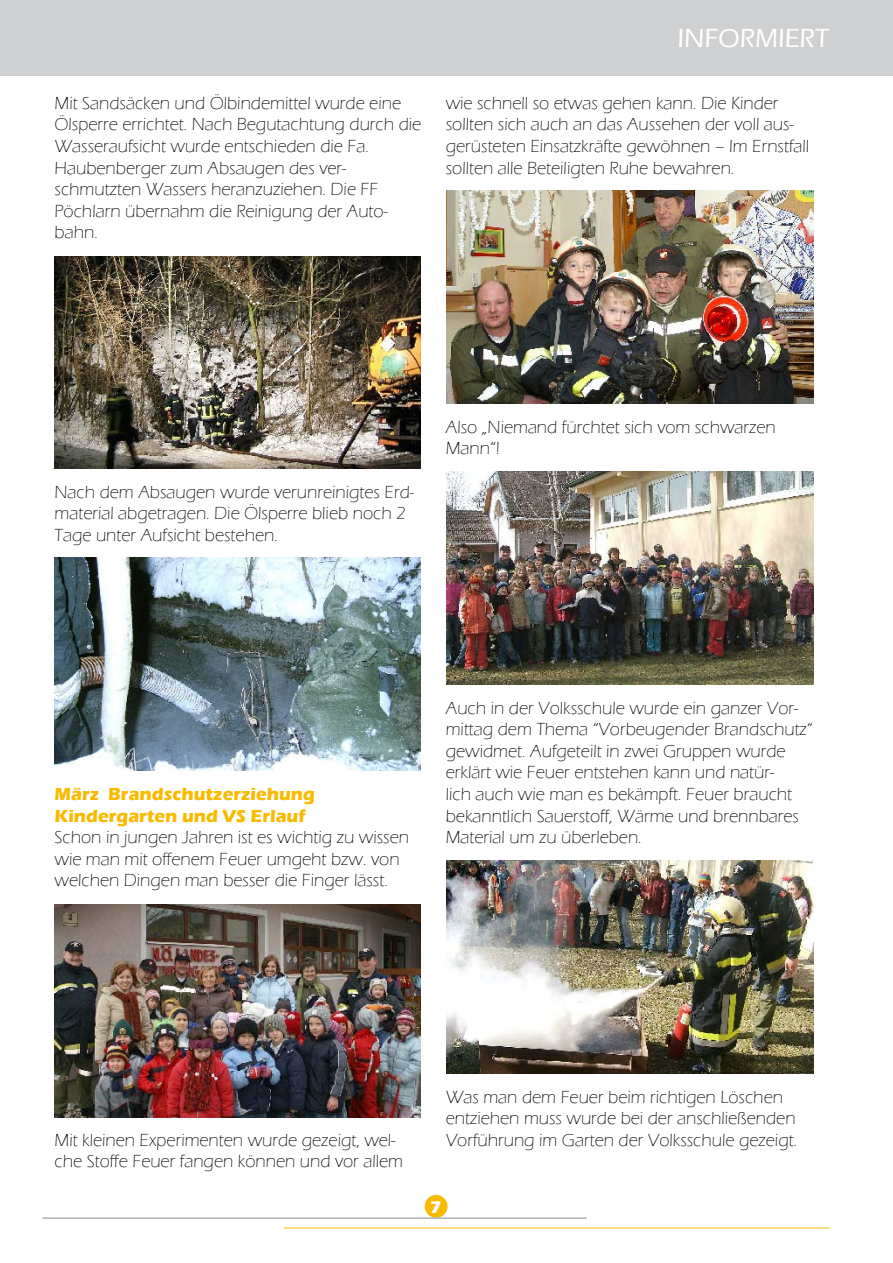
<style>
.page{position:relative;width:893px;height:1263px;background:#fff}
.page>*{position:absolute;margin:0;border:0;box-sizing:border-box;transform-origin:0 0}
.t1{font:500 27px "Eras ITC";color:#fff}
.t2{font:300 18px/21.6px "Eras ITC";color:#000}
.t3{font:700 18px/21.6px "Eras ITC";color:#faba00}
.t4{font:700 17.25px "Eras ITC";color:#fff}
</style>
<div class="page">
<div style="left:0;top:0;width:893px;height:75px;background:#cfd0d1"></div>
<div style="left:425px;top:1195px;width:23px;height:23px;background:#faba00;border-radius:50%"></div>
<hr style="left:284px;top:1227px;width:545px;height:1px;background:#faba00">
<hr style="left:43px;top:1217px;width:544px;height:2px;background:#b1b2b4">
<img style="left:54px;top:256px;width:367px;height:213px">
<img style="left:54px;top:558px;width:367px;height:212px">
<img style="left:54px;top:904px;width:367px;height:213px">
<img style="left:446px;top:861px;width:367px;height:212px">
<img style="left:446px;top:191px;width:367px;height:212px">
<img style="left:446px;top:472px;width:367px;height:212px">
<p class="t2" style="left:55px;top:92px;width:368px">Mit Sandsäcken und Ölbindemittel wurde eine Ölsperre errichtet. Nach Begutachtung durch die Wasseraufsicht wurde entschieden die Fa.<br>Haubenberger zum Absaugen des ver&shy;schmutzten Wassers heranzuziehen. Die FF Pöchlarn übernahm die Reinigung der Auto&shy;bahn.</p>
<h1 class="t1" style="left:677px;top:23px;width:153px">INFORMIERT</h1>
<p class="t2" style="left:446px;top:92px;width:365px">wie schnell so etwas gehen kann. Die Kinder sollten sich auch an das Aussehen der voll aus&shy;gerüsteten Einsatzkräfte gewöhnen – Im Ernstfall sollten alle Beteiligten Ruhe bewahren.</p>
<p class="t2" style="left:55px;top:481px;width:361px">Nach dem Absaugen wurde verunreinigtes Erd&shy;material abgetragen. Die Ölsperre blieb noch 2<br>Tage unter Aufsicht bestehen.</p>
<p class="t2" style="left:446px;top:416px;width:332px">Also „Niemand fürchtet sich vom schwarzen<br>Mann“!</p>
<p class="t3" style="left:55px;top:783px;width:262px">März Brandschutzerziehung<br>Kindergarten und VS Erlauf</p>
<p class="t2" style="left:55px;top:827px;width:356px">Schon in jungen Jahren ist es wichtig zu wissen wie man mit offenem Feuer umgeht bzw. von welchen Dingen man besser die Finger lässt.</p>
<p class="t2" style="left:446px;top:697px;width:368px">Auch in der Volksschule wurde ein ganzer Vor&shy;mittag dem Thema “Vorbeugender Brandschutz“ gewidmet. Aufgeteilt in zwei Gruppen wurde erklärt wie Feuer entstehen kann und natür-<br>lich auch wie man es bekämpft. Feuer braucht bekanntlich Sauerstoff, Wärme und brennbares Material um zu überleben.</p>
<p class="t2" style="left:55px;top:1129px;width:350px">Mit kleinen Experimenten wurde gezeigt, wel&shy;che Stoffe Feuer fangen können und vor allem</p>
<p class="t2" style="left:446px;top:1086px;width:353px">Was man dem Feuer beim richtigen Löschen entziehen muss wurde bei der anschließenden<br>Vorführung im Garten der Volksschule gezeigt.</p>
<p class="t4" style="left:430px;top:1198px;width:13px">7</p>
</div>
